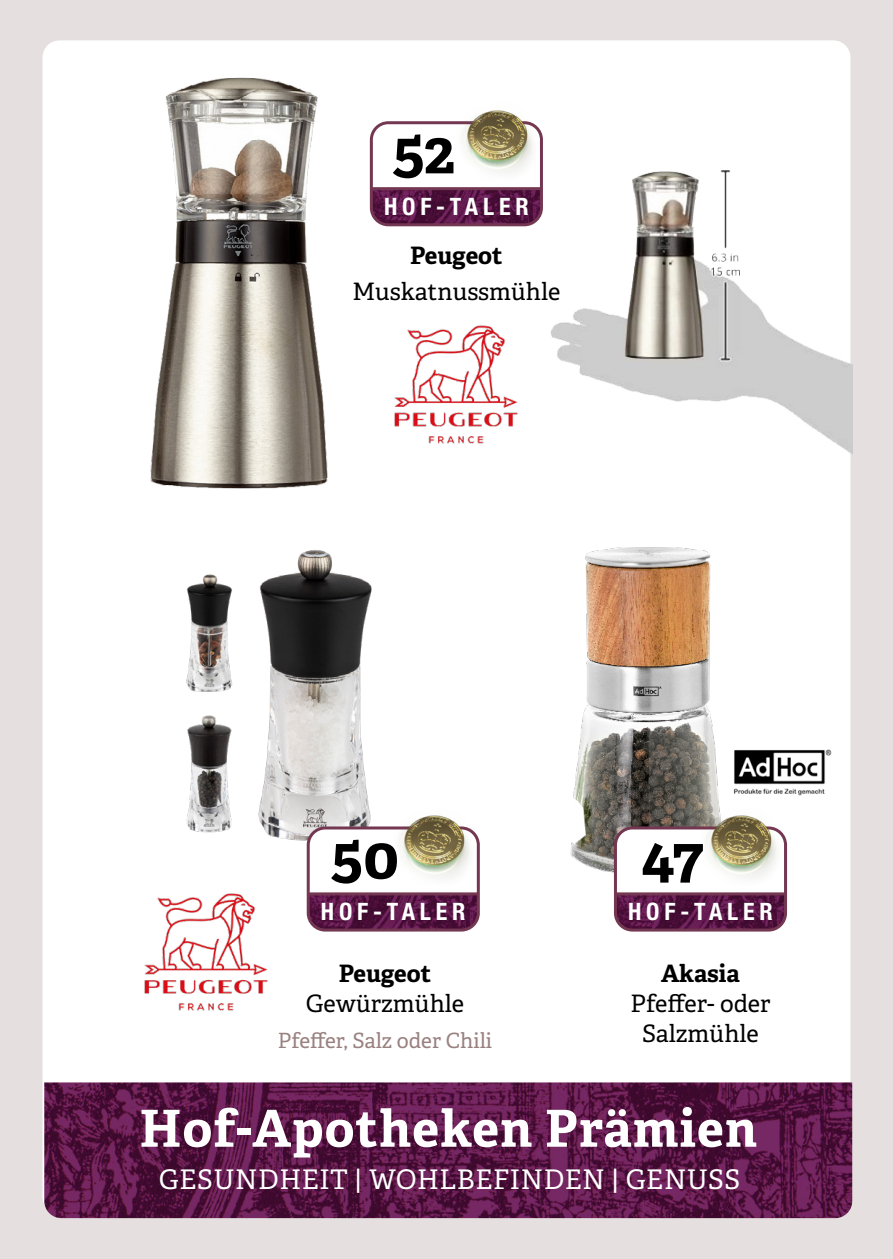
<style>
.page{position:relative;width:893px;height:1259px;background:#e5dfdf}
.page>*{position:absolute;margin:0;border:0;box-sizing:border-box;transform-origin:0 0}
.t1{font:700 60px "Adelle";color:#000}
.t2{font:700 51px "Adelle";letter-spacing:.025em;color:#fff}
.t3{font:27px "Adelle";letter-spacing:.02em;color:#fff}
.t4{font:24px/30px "Adelle";color:#000;text-align:center}
.t5{font:700 condensed 24px "Helvetica Neue LT Pro";letter-spacing:.2em;color:#fff}
.t6{font:700 24px "Adelle";color:#000}
.t7{font:21px "Adelle";color:#998180}
</style>
<div class="page">
<div style="left:43px;top:40px;width:807px;height:1174px;background:#fff;border-radius:17px"></div>
<img style="left:44px;top:1082px;width:808px;height:136px">
<img style="left:570px;top:547px;width:149px;height:326px">
<img style="left:186px;top:574px;width:47px;height:118px">
<img style="left:258px;top:550px;width:114px;height:308px">
<img style="left:186px;top:715px;width:46px;height:118px">
<img style="left:615px;top:828px;width:169px;height:102px">
<div style="left:614px;top:826px;width:173px;height:105px;border:3px solid #743751;border-radius:17px"></div>
<hr style="left:616px;top:892px;width:170px;height:3px;background:#743751">
<img style="left:690px;top:803px;width:96px;height:88px">
<img style="left:734px;top:749px;width:98px;height:47px">
<img style="left:144px;top:893px;width:124px;height:118px">
<img style="left:394px;top:325px;width:107px;height:119px">
<img style="left:373px;top:125px;width:128px;height:100px">
<div style="left:370px;top:121px;width:173px;height:105px;border:3px solid #743751;border-radius:17px"></div>
<hr style="left:372px;top:187px;width:170px;height:3px;background:#743751">
<img style="left:446px;top:110px;width:72px;height:76px">
<img style="left:150px;top:77px;width:178px;height:412px">
<img style="left:501px;top:117px;width:351px;height:383px">
<img style="left:308px;top:828px;width:168px;height:102px">
<div style="left:307px;top:826px;width:173px;height:105px;border:3px solid #743751;border-radius:17px"></div>
<hr style="left:309px;top:892px;width:169px;height:3px;background:#743751">
<img style="left:383px;top:815px;width:95px;height:76px">
<h1 class="t1" style="left:393px;top:114px;width:64px">52</h1>
<p class="t5" style="left:384px;top:192px;width:146px">HOF-TALER</p>
<p class="t6" style="left:410px;top:240px;width:94px">Peugeot</p>
<p class="t4" style="left:352px;top:277px;width:210px">Muskatnussmühle</p>
<h1 class="t1" style="left:331px;top:819px;width:70px">50</h1>
<p class="t5" style="left:321px;top:897px;width:146px">HOF-TALER</p>
<p class="t6" style="left:339px;top:958px;width:94px">Peugeot</p>
<p class="t4" style="left:306px;top:989px;width:160px">Gewürzmühle</p>
<p class="t7" style="left:278px;top:1028px;width:216px">Pfeffer, Salz oder Chili</p>
<h1 class="t1" style="left:641px;top:819px;width:64px">47</h1>
<p class="t5" style="left:628px;top:897px;width:146px">HOF-TALER</p>
<p class="t6" style="left:661px;top:958px;width:80px">Akasia</p>
<p class="t4" style="left:630px;top:989px;width:142px">Pfeffer- oder<br>Salzmühle</p>
<h2 class="t2" style="left:140px;top:1096px;width:619px">Hof-Apotheken Prämien</h2>
<p class="t3" style="left:159px;top:1163px;width:583px">GESUNDHEIT | WOHLBEFINDEN | GENUSS</p>
</div>
